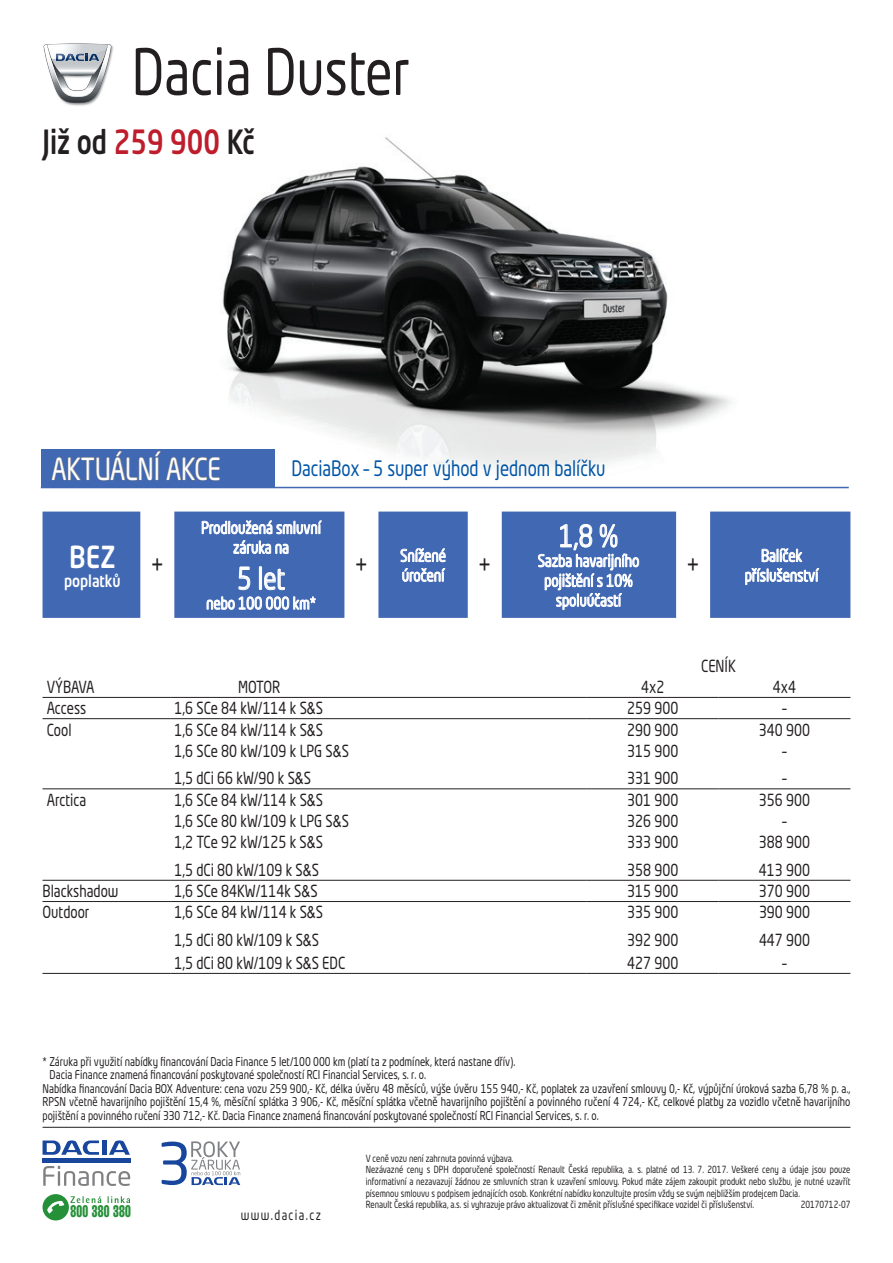
<style>
.page{position:relative;width:893px;height:1263px;background:#fff}
.page>*{position:absolute;margin:0;border:0;box-sizing:border-box;transform-origin:0 0}
.t1{font:63px "Neo Tech Dacia";color:#231f20;scale:.8 1}
.t2{font:500 33px "Neo Tech Pro";color:#231f20;scale:.8 1}
.t3{font:30px "Neo Tech Dacia";color:#fff;scale:.8 1}
.t4{font:500 30px "Neo Tech Dacia";color:#fff;scale:.85 1}
.t5{font:27px "Neo Tech Dacia";color:#231f20;scale:.8 1}
.t6{font:21px "Neo Tech Dacia";color:#0154a6;scale:.8 1}
.t7{font:16.5px "Neo Tech Dacia";color:#231f20;scale:.8 1}
.t8{font:16.5px/19.8px "Neo Tech Dacia";color:#fff;text-align:center;scale:.8 1}
.t9{font:extra-condensed 16.5px "Helvetica CE";letter-spacing:.025em;color:#269039;scale:.75 1}
.t10{font:500 16.5px "Neo Tech Dacia";color:#fff;scale:.85 1}
.t11{font:13.5px "Neo Tech Dacia";letter-spacing:.125em;color:#231f20;scale:.8 1}
.t12{font:12px "Neo Tech Dacia";color:#231f20;scale:.8 1}
.t13{font:9.75px/11.7px "Neo Tech Dacia";color:#231f20;scale:.8 1}
.s1{color:#be1d2c}
.s2{font-family:"Arial"}
</style>
<div class="page">
<hr style="left:43px;top:697px;width:127px;height:1px;background:#231f20">
<hr style="left:170px;top:697px;width:417px;height:1px;background:#231f20">
<hr style="left:587px;top:697px;width:132px;height:1px;background:#231f20">
<hr style="left:719px;top:697px;width:131px;height:1px;background:#231f20">
<hr style="left:43px;top:718px;width:127px;height:1px;background:#231f20">
<hr style="left:170px;top:718px;width:417px;height:1px;background:#231f20">
<hr style="left:587px;top:718px;width:132px;height:1px;background:#231f20">
<hr style="left:719px;top:718px;width:131px;height:1px;background:#231f20">
<hr style="left:43px;top:788px;width:127px;height:1px;background:#231f20">
<hr style="left:170px;top:788px;width:417px;height:1px;background:#231f20">
<hr style="left:587px;top:788px;width:132px;height:1px;background:#231f20">
<hr style="left:719px;top:788px;width:131px;height:1px;background:#231f20">
<hr style="left:43px;top:973px;width:127px;height:1px;background:#231f20">
<hr style="left:170px;top:973px;width:417px;height:1px;background:#231f20">
<hr style="left:587px;top:973px;width:132px;height:1px;background:#231f20">
<hr style="left:719px;top:973px;width:131px;height:1px;background:#231f20">
<hr style="left:43px;top:880px;width:127px;height:1px;background:#231f20">
<hr style="left:170px;top:880px;width:417px;height:1px;background:#231f20">
<hr style="left:587px;top:880px;width:132px;height:1px;background:#231f20">
<hr style="left:719px;top:880px;width:131px;height:1px;background:#231f20">
<hr style="left:43px;top:901px;width:127px;height:1px;background:#231f20">
<hr style="left:170px;top:901px;width:417px;height:1px;background:#231f20">
<hr style="left:587px;top:901px;width:132px;height:1px;background:#231f20">
<hr style="left:719px;top:901px;width:131px;height:1px;background:#231f20">
<img style="left:222px;top:137px;width:614px;height:350px">
<img style="left:43px;top:43px;width:71px;height:63px">
<svg style="left:44px;top:44px;width:67px;height:59px"></svg>
<hr style="left:43px;top:1127px;width:807px;height:1px;background:#231f20">
<hr style="left:102px;top:1140px;width:4px;height:15px;background:#18469d">
<svg style="left:109px;top:1140px;width:21px;height:15px"></svg>
<svg style="left:43px;top:1140px;width:56px;height:15px"></svg>
<div style="left:43px;top:1158px;width:87px;height:5px;background:#18469d"></div>
<svg style="left:43px;top:1166px;width:87px;height:20px"></svg>
<div style="left:43px;top:1194px;width:26px;height:26px;background:#269039;border-radius:50%"></div>
<svg style="left:47px;top:1196px;width:83px;height:18px"></svg>
<svg style="left:162px;top:1141px;width:78px;height:44px"></svg>
<div style="left:41px;top:449px;width:234px;height:38px;background:#4168b2"></div>
<hr style="left:41px;top:487px;width:234px;height:1px;background:#4168b2">
<hr style="left:275px;top:487px;width:574px;height:1px;background:#4168b2">
<svg style="left:51px;top:451px;width:169px;height:30px"></svg>
<svg style="left:43px;top:512px;width:807px;height:106px;fill:#4168b2"></svg>
<svg style="left:201px;top:516px;width:122px;height:96px;background:#6282bf"></svg>
<svg style="left:537px;top:523px;width:103px;height:87px;background:#6b89c3"></svg>
<svg style="left:745px;top:546px;width:75px;height:39px;background:#7490c6"></svg>
<svg style="left:400px;top:546px;width:46px;height:36px;background:#839ccc"></svg>
<h1 class="t1" style="left:132px;top:32px;width:350px">Dacia Duster</h1>
<h2 class="t2" style="left:43px;top:121px;width:267px">Již od <span class="s1">259 900</span> Kč</h2>
<h3 class="t3" style="left:51px;top:450px;width:161px">Aktuální akce</h3>
<h3 class="t6" style="left:291px;top:455px;width:394px">DaciaBox – 5 super výhod v jednom balíčku</h3>
<h3 class="t4" style="left:69px;top:537px;width:113px">BEZ <sub>+</sub></h3>
<h3 class="t10" style="left:64px;top:570px;width:68px">poplatků</h3>
<h3 class="t8" style="left:201px;top:517px;width:151px">Prodloužená smluvní záruka na</h3>
<h3 class="t3" style="left:237px;top:559px;width:61px">5 let</h3>
<h3 class="t8" style="left:206px;top:593px;width:139px">nebo 100 000 km*</h3>
<h3 class="t3" style="left:559px;top:517px;width:75px">1,8 %</h3>
<h3 class="t8" style="left:538px;top:550px;width:128px">Sazba havarijního pojištění s 10% spoluúčastí</h3>
<h3 class="t8" style="left:745px;top:545px;width:94px">Balíček příslušenství</h3>
<h3 class="t8" style="left:400px;top:545px;width:59px;text-align:left">Snížené úročení</h3>
<h3 class="t5" style="left:355px;top:548px;width:18px">+</h3>
<h3 class="t5" style="left:478px;top:548px;width:18px">+</h3>
<h3 class="t5" style="left:687px;top:548px;width:18px">+</h3>
<h3 class="t7" style="left:701px;top:655px;width:45px">CENÍK</h3>
<h3 class="t7" style="left:47px;top:677px;width:61px">VÝBAVA</h3>
<h3 class="t7" style="left:238px;top:677px;width:54px">MOTOR</h3>
<h3 class="t7" style="left:641px;top:677px;width:30px">4x2</h3>
<h3 class="t7" style="left:773px;top:677px;width:30px">4x4</h3>
<h3 class="t7" style="left:47px;top:698px;width:51px">Access</h3>
<h3 class="t7" style="left:174px;top:698px;width:187px">1,6 SCe 84 kW/114 k S<span class="s2">&amp;</span>S</h3>
<h3 class="t7" style="left:627px;top:698px;width:65px">259 900</h3>
<h3 class="t7" style="left:782px;top:698px;width:7px">–</h3>
<h3 class="t7" style="left:47px;top:719px;width:33px">Cool</h3>
<h3 class="t7" style="left:174px;top:719px;width:187px">1,6 SCe 84 kW/114 k S<span class="s2">&amp;</span>S</h3>
<h3 class="t7" style="left:627px;top:719px;width:65px">290 900</h3>
<h3 class="t7" style="left:759px;top:719px;width:65px">340 900</h3>
<h3 class="t7" style="left:174px;top:740px;width:220px">1,6 SCe 80 kW/109 k LPG S<span class="s2">&amp;</span>S</h3>
<h3 class="t7" style="left:627px;top:740px;width:65px">315 900</h3>
<h3 class="t7" style="left:782px;top:740px;width:7px">–</h3>
<h3 class="t7" style="left:174px;top:768px;width:172px">1,5 dCi 66 kW/90 k S<span class="s2">&amp;</span>S</h3>
<h3 class="t7" style="left:627px;top:768px;width:65px">331 900</h3>
<h3 class="t7" style="left:782px;top:768px;width:7px">–</h3>
<h3 class="t7" style="left:47px;top:789px;width:51px">Arctica</h3>
<h3 class="t7" style="left:174px;top:789px;width:187px">1,6 SCe 84 kW/114 k S<span class="s2">&amp;</span>S</h3>
<h3 class="t7" style="left:627px;top:789px;width:65px">301 900</h3>
<h3 class="t7" style="left:759px;top:789px;width:65px">356 900</h3>
<h3 class="t7" style="left:174px;top:810px;width:220px">1,6 SCe 80 kW/109 k LPG S<span class="s2">&amp;</span>S</h3>
<h3 class="t7" style="left:627px;top:810px;width:65px">326 900</h3>
<h3 class="t7" style="left:782px;top:810px;width:7px">–</h3>
<h3 class="t7" style="left:174px;top:832px;width:187px">1,2 TCe 92 kW/125 k S<span class="s2">&amp;</span>S</h3>
<h3 class="t7" style="left:627px;top:832px;width:65px">333 900</h3>
<h3 class="t7" style="left:759px;top:832px;width:65px">388 900</h3>
<h3 class="t7" style="left:174px;top:859px;width:182px">1,5 dCi 80 kW/109 k S<span class="s2">&amp;</span>S</h3>
<h3 class="t7" style="left:627px;top:859px;width:65px">358 900</h3>
<h3 class="t7" style="left:759px;top:859px;width:65px">413 900</h3>
<h3 class="t7" style="left:43px;top:881px;width:97px">Blackshadow</h3>
<h3 class="t7" style="left:174px;top:881px;width:181px">1,6 SCe 84KW/114k S<span class="s2">&amp;</span>S</h3>
<h3 class="t7" style="left:627px;top:881px;width:65px">315 900</h3>
<h3 class="t7" style="left:759px;top:881px;width:65px">370 900</h3>
<h3 class="t7" style="left:43px;top:902px;width:60px">Outdoor</h3>
<h3 class="t7" style="left:174px;top:902px;width:187px">1,6 SCe 84 kW/114 k S<span class="s2">&amp;</span>S</h3>
<h3 class="t7" style="left:627px;top:902px;width:65px">335 900</h3>
<h3 class="t7" style="left:759px;top:902px;width:65px">390 900</h3>
<h3 class="t7" style="left:174px;top:929px;width:182px">1,5 dCi 80 kW/109 k S<span class="s2">&amp;</span>S</h3>
<h3 class="t7" style="left:627px;top:929px;width:65px">392 900</h3>
<h3 class="t7" style="left:759px;top:929px;width:65px">447 900</h3>
<h3 class="t7" style="left:174px;top:952px;width:215px">1,5 dCi 80 kW/109 k S<span class="s2">&amp;</span>S EDC</h3>
<h3 class="t7" style="left:627px;top:952px;width:65px">427 900</h3>
<h3 class="t7" style="left:782px;top:952px;width:7px">–</h3>
<p class="t12" style="left:43px;top:1054px;width:593px">* Záruka při využití nabídky financování Dacia Finance 5 let/100 000 km (platí ta z podmínek, která nastane dřív).</p>
<p class="t12" style="left:50px;top:1067px;width:472px">Dacia Finance znamená financování poskytované společností RCI Financial Services, s. r. o.</p>
<p class="t12" style="left:43px;top:1081px;width:1011px">Nabídka financování Dacia BOX Adventure: cena vozu 259 900,- Kč, délka úvěru 48 měsíců, výše úvěru 155 940,- Kč, poplatek za uzavření smlouvy 0,- Kč, výpůjční úroková sazba 6,78 % p. a.,</p>
<p class="t12" style="left:43px;top:1094px;width:1011px">RPSN včetně havarijního pojištění 15,4 %, měsíční splátka 3 906,- Kč, měsíční splátka včetně havarijního pojištění a povinného ručení 4 724,- Kč, celkové platby za vozidlo včetně havarijního</p>
<p class="t12" style="left:43px;top:1108px;width:697px">pojištění a povinného ručení 330 712,- Kč. Dacia Finance znamená financování poskytované společností RCI Financial Services, s. r. o.</p>
<h3 class="t9" style="left:70px;top:1202px;width:82px">800 380 380</h3>
<p class="t11" style="left:241px;top:1207px;width:102px">www.dacia.cz</p>
<p class="t13" style="left:366px;top:1152px;width:607px">V ceně vozu není zahrnuta povinná výbava.<br>Nezávazné ceny s DPH doporučené společností Renault Česká republika, a. s. platné od 13. 7. 2017. Veškeré ceny a údaje jsou pouze informativní a nezavazují žádnou ze smluvních stran k uzavření smlouvy. Pokud máte zájem zakoupit produkt nebo službu, je nutné uzavřít písemnou smlouvu s podpisem jednajících osob. Konkrétní nabídku konzultujte prosím vždy se svým nejbližším prodejcem Dacia.<br>Renault Česká republika, a.s. si vyhrazuje právo aktualizovat či změnit příslušné specifikace vozidel či příslušenství.</p>
<p class="t13" style="left:801px;top:1199px;width:64px">20170712-07</p>
</div>
